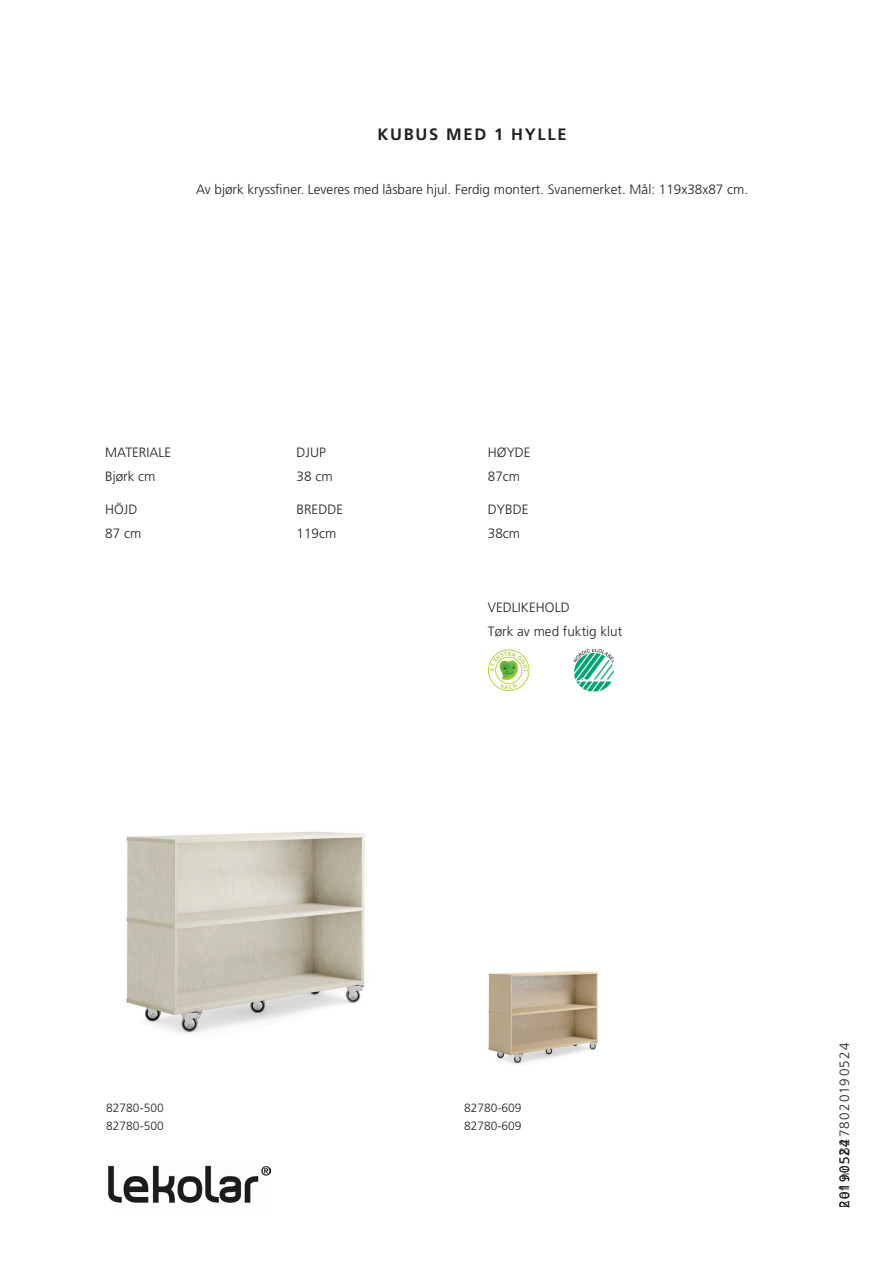
<style>
.page{position:relative;width:893px;height:1263px;background:#fff}
.page>*{position:absolute;margin:0;border:0;box-sizing:border-box;transform-origin:0 0}
.SeriesNameSid2{font:700 16.5px "Frutiger LT";letter-spacing:.105em;color:#231f20}
.ItemData{font:300 13.5px/24px "Frutiger LT";color:#231f20}
.ProdDescrSid2{font:300 13.5px "Frutiger LT";color:#231f20}
.Refnr{font:300 13.5px "Frutiger LT";letter-spacing:.085em;color:#231f20}
.kofigColor{font:300 12px/18px "Frutiger LT";color:#231f20}
</style>
<div class="page">
<img style="left:108px;top:1165px;width:162px;height:38px">
<img style="left:573px;top:649px;width:41px;height:42px">
<img style="left:126px;top:831px;width:239px;height:203px">
<img style="left:488px;top:971px;width:111px;height:93px">
<svg style="left:488px;top:649px;width:41px;height:42px"></svg>
<p class="SeriesNameSid2" style="left:377px;top:125px;width:191px">KUBUS MED 1 HYLLE</p>
<p class="ProdDescrSid2" style="left:196px;top:182px;width:554px">Av bjørk kryssfiner. Leveres med låsbare hjul. Ferdig montert. Svanemerket. Mål: 119x38x87 cm.</p>
<p class="ItemData" style="left:105px;top:441px;width:67px">MATERIALE<br>Bjørk cm</p>
<p class="ItemData" style="left:105px;top:498px;width:38px">HÖJD<br>87 cm</p>
<p class="ItemData" style="left:297px;top:441px;width:38px">DJUP<br>38 cm</p>
<p class="ItemData" style="left:297px;top:498px;width:48px">BREDDE<br>119cm</p>
<p class="ItemData" style="left:488px;top:441px;width:44px">HØYDE<br>87cm</p>
<p class="ItemData" style="left:488px;top:498px;width:42px">DYBDE<br>38cm</p>
<p class="ItemData" style="left:488px;top:596px;width:136px">VEDLIKEHOLD<br>Tørk av med fuktig klut</p>
<p class="kofigColor" style="left:106px;top:1099px;width:59px">82780-500<br>82780-500</p>
<p class="kofigColor" style="left:464px;top:1099px;width:59px">82780-609<br>82780-609</p>
<p class="Refnr" style="left:837px;top:1208px;width:166px;rotate:-90deg">Ref nr: 8278020190524</p>
<p class="Refnr" style="left:837px;top:1208px;width:69px;rotate:-90deg">20190524</p>
</div>
